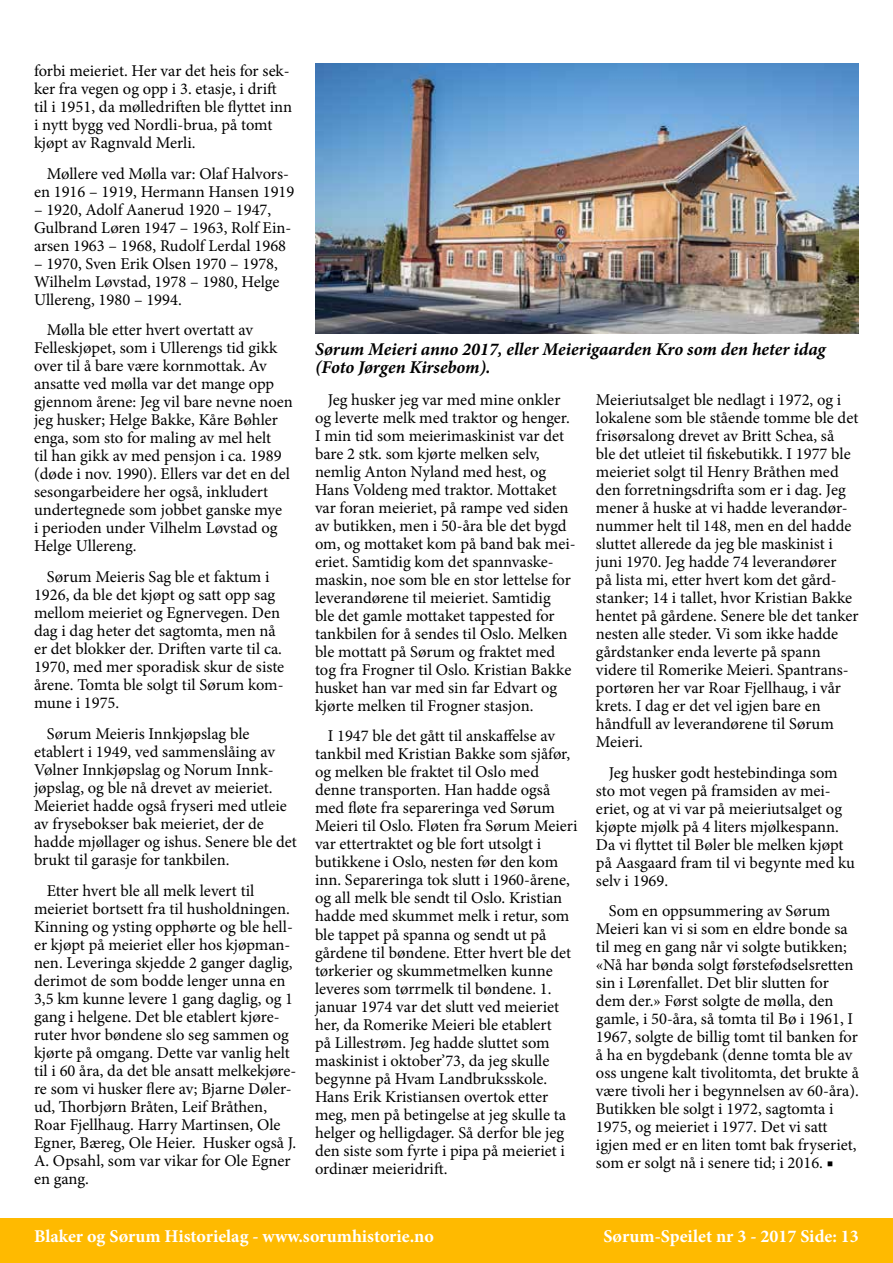
<style>
.page{position:relative;width:893px;height:1263px;background:#fff}
.page>*{position:absolute;margin:0;border:0;box-sizing:border-box;transform-origin:0 0}
.t1{font:italic 700 18px/18px "Minion Pro";color:#000}
.t2{font:700 18px "Minion Pro";color:#fff}
.t3{font:16.5px/18px "Minion Pro";color:#000}
</style>
<div class="page">
<div style="left:0;top:1218px;width:893px;height:45px;background:#ffba00"></div>
<img style="left:315px;top:64px;width:544px;height:270px">
<p class="t3" style="left:34px;top:62px;width:260px">forbi meieriet. Her var det heis for sek&shy;ker fra vegen og opp i 3. etasje, i drift til i 1951, da mølledriften ble flyttet inn i nytt bygg ved Nordli-brua, på tomt kjøpt av Ragnvald Merli.</p>
<p class="t3" style="left:34px;top:164px;width:262px;text-align:center">Møllere ved Mølla var: Olaf Halvors&shy;en 1916 – 1919, Hermann Hansen 1919</p>
<p class="t3" style="left:34px;top:200px;width:259px">– 1920, Adolf Aanerud 1920 – 1947,<br>Gulbrand Løren 1947 – 1963, Rolf Ein&shy;arsen 1963 – 1968, Rudolf Lerdal 1968</p>
<p class="t3" style="left:34px;top:254px;width:247px;text-align:justify">– 1970, Sven Erik Olsen 1970 – 1978, Wilhelm Løvstad, 1978 – 1980, Helge Ullereng, 1980 – 1994.</p>
<p class="t3" style="left:34px;top:321px;width:260px;text-indent:13px">Mølla ble etter hvert overtatt av Felleskjøpet, som i Ullerengs tid gikk over til å bare være kornmottak. Av ansatte ved mølla var det mange opp gjennom årene: Jeg vil bare nevne noen jeg husker; Helge Bakke, Kåre Bøhler enga, som sto for maling av mel helt<br>til han gikk av med pensjon i ca. 1989 (døde i nov. 1990). Ellers var det en del sesongarbeidere her også, inkludert undertegnede som jobbet ganske mye<br>i perioden under Vilhelm Løvstad og Helge Ullereng.</p>
<p class="t3" style="left:34px;top:568px;width:252px;text-indent:13px">Sørum Meieris Sag ble et faktum i<br>1926, da ble det kjøpt og satt opp sag mellom meieriet og Egnervegen. Den dag i dag heter det sagtomta, men nå er det blokker der. Driften varte til ca.<br>1970, med mer sporadisk skur de siste årene. Tomta ble solgt til Sørum kom&shy;mune i 1975.</p>
<p class="t3" style="left:34px;top:725px;width:264px;text-indent:13px">Sørum Meieris Innkjøpslag ble etablert i 1949, ved sammenslåing av Vølner Innkjøpslag og Norum Innk&shy;jøpslag, og ble nå drevet av meieriet.<br>Meieriet hadde også fryseri med utleie av frysebokser bak meieriet, der de hadde mjøllager og ishus. Senere ble det brukt til garasje for tankbilen.</p>
<p class="t3" style="left:34px;top:881px;width:264px;text-indent:13px">Etter hvert ble all melk levert til meieriet bortsett fra til husholdningen.<br>Kinning og ysting opphørte og ble hell&shy;er kjøpt på meieriet eller hos kjøpman&shy;nen. Leveringa skjedde 2 ganger daglig, derimot de som bodde lenger unna en 3,5 km kunne levere 1 gang daglig, og 1 gang i helgene. Det ble etablert kjøre&shy;ruter hvor bøndene slo seg sammen og kjørte på omgang. Dette var vanlig helt til i 60 åra, da det ble ansatt melkekjøre&shy;re som vi husker flere av; Bjarne Døler&shy;ud, Thorbjørn Bråten, Leif Bråthen, Roar Fjellhaug. Harry Martinsen, Ole Egner, Bæreg, Ole Heier. Husker også J.<br>A. Opsahl, som var vikar for Ole Egner en gang.</p>
<p class="t1" style="left:315px;top:340px;width:512px">Sørum Meieri anno 2017, eller Meierigaarden Kro som den heter idag (Foto Jørgen Kirsebom).</p>
<p class="t3" style="left:315px;top:390px;width:262px;text-indent:13px">Jeg husker jeg var med mine onkler og leverte melk med traktor og henger.<br>I min tid som meierimaskinist var det bare 2 stk. som kjørte melken selv, nemlig Anton Nyland med hest, og Hans Voldeng med traktor. Mottaket var foran meieriet, på rampe ved siden av butikken, men i 50-åra ble det bygd om, og mottaket kom på band bak mei&shy;eriet. Samtidig kom det spannvaske&shy;maskin, noe som ble en stor lettelse for leverandørene til meieriet. Samtidig<br>ble det gamle mottaket tappested for tankbilen for å sendes til Oslo. Melken ble mottatt på Sørum og fraktet med tog fra Frogner til Oslo. Kristian Bakke husket han var med sin far Edvart og kjørte melken til Frogner stasjon.</p>
<p class="t3" style="left:315px;top:727px;width:264px;text-indent:13px">I 1947 ble det gått til anskaffelse av tankbil med Kristian Bakke som sjåfør, og melken ble fraktet til Oslo med denne transporten. Han hadde også med fløte fra separeringa ved Sørum Meieri til Oslo. Fløten fra Sørum Meieri var ettertraktet og ble fort utsolgt i butikkene i Oslo, nesten før den kom inn. Separeringa tok slutt i 1960-årene, og all melk ble sendt til Oslo. Kristian hadde med skummet melk i retur, som ble tappet på spanna og sendt ut på gårdene til bøndene. Etter hvert ble det tørkerier og skummetmelken kunne leveres som tørrmelk til bøndene. 1. januar 1974 var det slutt ved meieriet her, da Romerike Meieri ble etablert<br>på Lillestrøm. Jeg hadde sluttet som maskinist i oktober’73, da jeg skulle begynne på Hvam Landbruksskole.<br>Hans Erik Kristiansen overtok etter meg, men på betingelse at jeg skulle ta helger og helligdager. Så derfor ble jeg den siste som fyrte i pipa på meieriet i ordinær meieridrift.</p>
<p class="t3" style="left:596px;top:390px;width:264px">Meieriutsalget ble nedlagt i 1972, og i lokalene som ble stående tomme ble det frisørsalong drevet av Britt Schea, så<br>ble det utleiet til fiskebutikk. I 1977 ble meieriet solgt til Henry Bråthen med den forretningsdrifta som er i dag. Jeg mener å huske at vi hadde leverandør&shy;nummer helt til 148, men en del hadde sluttet allerede da jeg ble maskinist i juni 1970. Jeg hadde 74 leverandører<br>på lista mi, etter hvert kom det gård&shy;stanker; 14 i tallet, hvor Kristian Bakke hentet på gårdene. Senere ble det tanker nesten alle steder. Vi som ikke hadde gårdstanker enda leverte på spann videre til Romerike Meieri. Spantrans&shy;portøren her var Roar Fjellhaug, i vår krets. I dag er det vel igjen bare en håndfull av leverandørene til Sørum Meieri.</p>
<p class="t3" style="left:596px;top:763px;width:260px;text-indent:13px">Jeg husker godt hestebindinga som sto mot vegen på framsiden av mei&shy;eriet, og at vi var på meieriutsalget og kjøpte mjølk på 4 liters mjølkespann.<br>Da vi flyttet til Bøler ble melken kjøpt på Aasgaard fram til vi begynte med ku selv i 1969.</p>
<p class="t3" style="left:596px;top:902px;width:264px;text-indent:13px">Som en oppsummering av Sørum Meieri kan vi si som en eldre bonde sa til meg en gang når vi solgte butikken; «Nå har bønda solgt førstefødselsretten sin i Lørenfallet. Det blir slutten for dem der.» Først solgte de mølla, den gamle, i 50-åra, så tomta til Bø i 1961, I 1967, solgte de billig tomt til banken for å ha en bygdebank (denne tomta ble av oss ungene kalt tivolitomta, det brukte å være tivoli her i begynnelsen av 60-åra).<br>Butikken ble solgt i 1972, sagtomta i 1975, og meieriet i 1977. Det vi satt igjen med er en liten tomt bak fryseriet, som er solgt nå i senere tid; i 2016. ■</p>
<p class="t2" style="left:34px;top:1223px;width:401px">Blaker og Sørum Historielag - www.sorumhistorie.no</p>
<p class="t2" style="left:603px;top:1223px;width:257px">Sørum-Speilet nr 3 - 2017 Side: 13</p>
</div>
